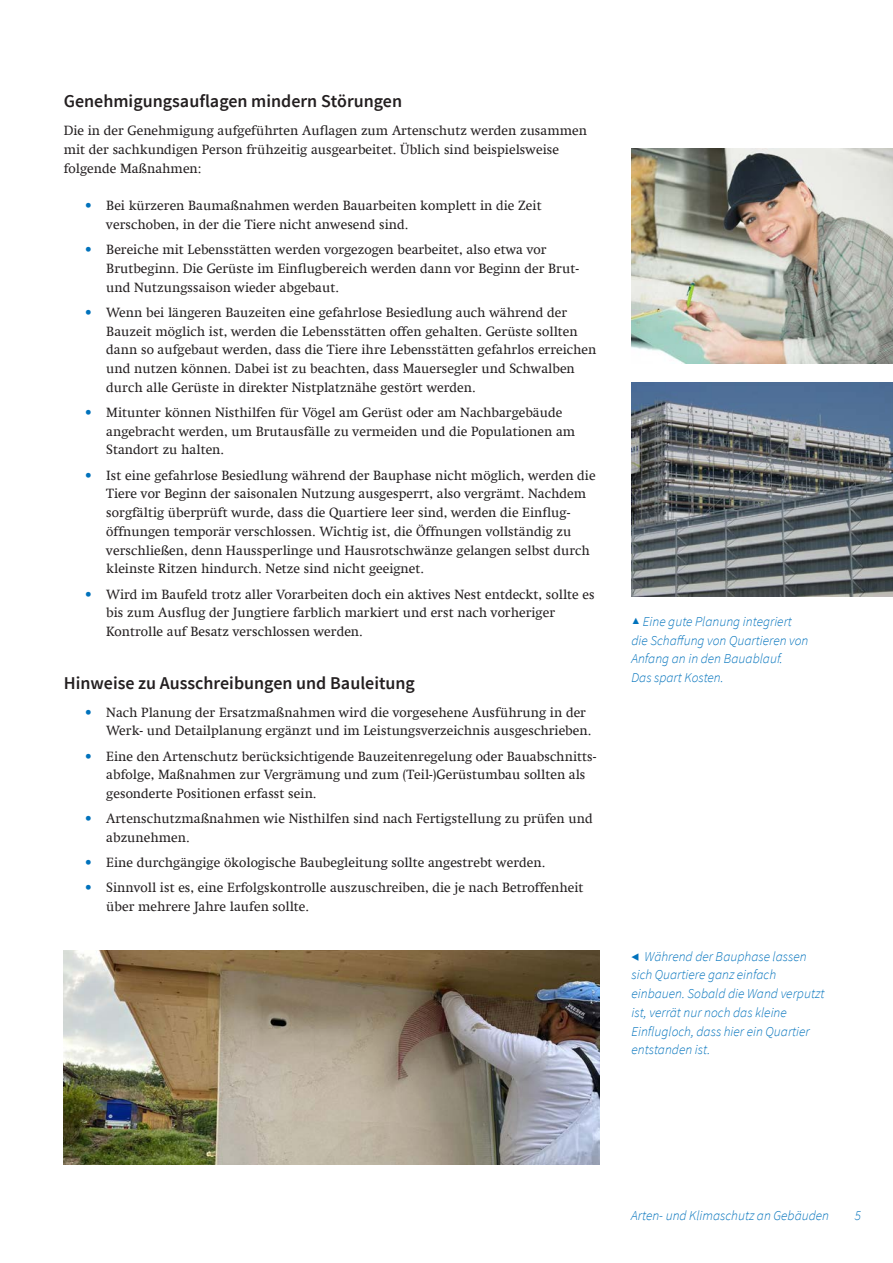
<style>
.page{position:relative;width:893px;height:1263px;background:#fff}
.page>*{position:absolute;margin:0;border:0;box-sizing:border-box;transform-origin:0 0}
.t1{font:600 18px "Source Sans Pro";color:#231f20}
.Fließtext{font:13.5px/18.8px "Swift Com";color:#231f20}
.Paginierung_Fußzeilk{font:italic 300 13.5px/18.8px "Source Sans Pro";color:#0072bc}
.s1{color:#0072bc}
.s2{font-family:"Arial";font-weight:400;font-style:normal;font-size:9px}
.s3{font-weight:600;font-style:normal}
</style>
<div class="page">
<img style="left:64px;top:950px;width:536px;height:214px">
<img style="left:631px;top:382px;width:262px;height:214px">
<img style="left:631px;top:148px;width:262px;height:216px">
<h3 class="t1" style="left:64px;top:90px;width:340px">Genehmigungsauflagen mindern Störungen</h3>
<p class="Fließtext" style="left:64px;top:121px;width:525px">Die in der Genehmigung aufgeführten Auflagen zum Artenschutz werden zusammen mit der sachkundigen Person frühzeitig ausgearbeitet. Üblich sind beispielsweise folgende Maßnahmen:</p>
<p class="Fließtext" style="left:106px;top:196px;width:437px;text-indent:-21px"><span class="s1">•</span> Bei kürzeren Baumaßnahmen werden Bauarbeiten komplett in die Zeit verschoben, in der die Tiere nicht anwesend sind.</p>
<p class="Fließtext" style="left:106px;top:240px;width:474px;text-indent:-21px"><span class="s1">•</span> Bereiche mit Lebensstätten werden vorgezogen bearbeitet, also etwa vor<br>Brutbeginn. Die Gerüste im Einflugbereich werden dann vor Beginn der Brut&shy;und Nutzungssaison wieder abgebaut.</p>
<p class="Fließtext" style="left:106px;top:303px;width:492px;text-indent:-21px"><span class="s1">•</span> Wenn bei längeren Bauzeiten eine gefahrlose Besiedlung auch während der Bauzeit möglich ist, werden die Lebensstätten offen gehalten. Gerüste sollten dann so aufgebaut werden, dass die Tiere ihre Lebensstätten gefahrlos erreichen und nutzen können. Dabei ist zu beachten, dass Mauersegler und Schwalben durch alle Gerüste in direkter Nistplatznähe gestört werden.</p>
<p class="Fließtext" style="left:106px;top:403px;width:470px;text-indent:-21px"><span class="s1">•</span> Mitunter können Nisthilfen für Vögel am Gerüst oder am Nachbargebäude angebracht werden, um Brutausfälle zu vermeiden und die Populationen am<br>Standort zu halten.</p>
<p class="Fließtext" style="left:106px;top:466px;width:491px;text-indent:-21px"><span class="s1">•</span> Ist eine gefahrlose Besiedlung während der Bauphase nicht möglich, werden die Tiere vor Beginn der saisonalen Nutzung ausgesperrt, also vergrämt. Nachdem sorgfältig überprüft wurde, dass die Quartiere leer sind, werden die Einflug&shy;öffnungen temporär verschlossen. Wichtig ist, die Öffnungen vollständig zu verschließen, denn Haussperlinge und Hausrotschwänze gelangen selbst durch kleinste Ritzen hindurch. Netze sind nicht geeignet.</p>
<p class="Fließtext" style="left:106px;top:584px;width:490px;text-indent:-21px"><span class="s1">•</span> Wird im Baufeld trotz aller Vorarbeiten doch ein aktives Nest entdeckt, sollte es bis zum Ausflug der Jungtiere farblich markiert und erst nach vorheriger<br>Kontrolle auf Besatz verschlossen werden.</p>
<h3 class="t1" style="left:64px;top:671px;width:353px">Hinweise zu Ausschreibungen und Bauleitung</h3>
<p class="Fließtext" style="left:106px;top:703px;width:487px;text-indent:-21px"><span class="s1">•</span> Nach Planung der Ersatzmaßnahmen wird die vorgesehene Ausführung in der<br>Werk- und Detailplanung ergänzt und im Leistungsverzeichnis ausgeschrieben.</p>
<p class="Fließtext" style="left:106px;top:746px;width:492px;text-indent:-21px"><span class="s1">•</span> Eine den Artenschutz berücksichtigende Bauzeitenregelung oder Bauabschnitts&shy;abfolge, Maßnahmen zur Vergrämung und zum (Teil-)Gerüstumbau sollten als gesonderte Positionen erfasst sein.</p>
<p class="Fließtext" style="left:106px;top:809px;width:488px;text-indent:-21px"><span class="s1">•</span> Artenschutzmaßnahmen wie Nisthilfen sind nach Fertigstellung zu prüfen und abzunehmen.</p>
<p class="Fließtext" style="left:85px;top:853px;width:462px"><span class="s1">•</span> Eine durchgängige ökologische Baubegleitung sollte angestrebt werden.</p>
<p class="Fließtext" style="left:106px;top:878px;width:479px;text-indent:-21px"><span class="s1">•</span> Sinnvoll ist es, eine Erfolgskontrolle auszuschreiben, die je nach Betroffenheit über mehrere Jahre laufen sollte.</p>
<p class="Paginierung_Fußzeilk" style="left:631px;top:612px;width:178px"><span class="s2">▲</span> Eine gute Planung integriert die Schaffung von Quartieren von<br>Anfang an in den Bauablauf.<br>Das spart Kosten.</p>
<p class="Paginierung_Fußzeilk" style="left:631px;top:947px;width:194px"><span class="s3">◀</span> Während der Bauphase lassen sich Quartiere ganz einfach einbauen. Sobald die Wand verputzt ist, verrät nur noch das kleine<br>Einflugloch, dass hier ein Quartier entstanden ist.</p>
<p class="Paginierung_Fußzeilk" style="left:631px;top:1206px;width:199px">Arten- und Klimaschutz an Gebäuden</p>
<p class="Paginierung_Fußzeilk" style="left:855px;top:1206px;width:8px">5</p>
</div>
